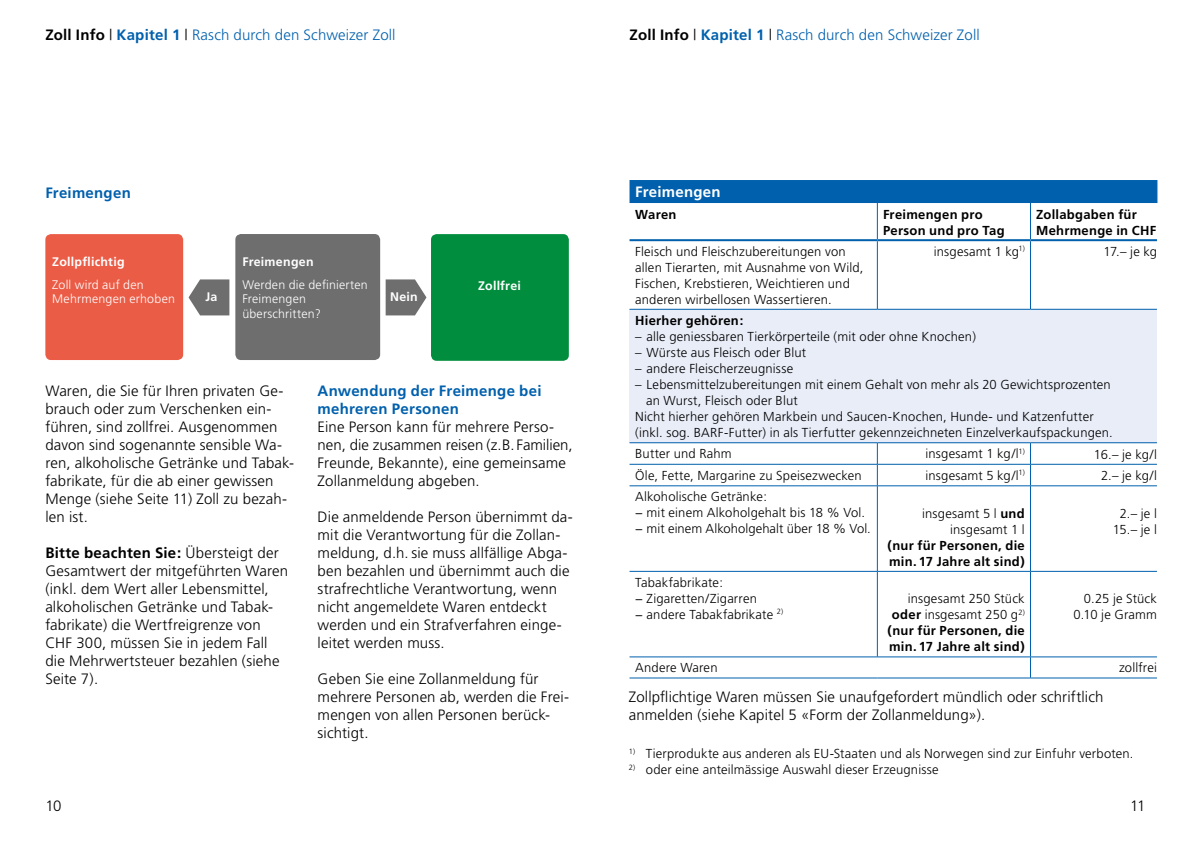
<style>
.page{position:relative;width:1191px;height:842px;background:#fff}
.page>*{position:absolute;margin:0;border:0;box-sizing:border-box;transform-origin:0 0}
.t1{font:300 15px/18px "Frutiger";letter-spacing:.01em;color:#000}
.t2{font:300 15px "Frutiger";letter-spacing:.005em;color:#0060ad}
.t3{font:700 15px/18px "Frutiger";letter-spacing:.02em;color:#0060ad}
.t4{font:700 15px "Frutiger";letter-spacing:.02em;color:#fff}
.t5{font:300 13px/16px "Frutiger";letter-spacing:.015em;color:#000}
.t6{font:700 13px/16px "Frutiger";letter-spacing:.02em;color:#000}
.t7{font:300 12.4px/14.8px "Frutiger";letter-spacing:.015em;color:#fff}
.t8{font:700 12.4px "Frutiger";letter-spacing:.025em;color:#fff}
.s1{font-weight:700;color:#000}
.s2{color:#000}
.s3{font-weight:700}
.s4{font-weight:300}
</style>
<div class="page">
<div style="left:629px;top:309px;width:528px;height:134px;background:#e9edf8"></div>
<div style="left:629px;top:180px;width:528px;height:23px;background:#0060ad"></div>
<hr style="left:629px;top:309px;width:248px;height:1px;background:#0060ad">
<hr style="left:877px;top:309px;width:153px;height:1px;background:#0060ad">
<hr style="left:1030px;top:309px;width:127px;height:1px;background:#0060ad">
<hr style="left:629px;top:442px;width:248px;height:1px;background:#0060ad">
<hr style="left:877px;top:442px;width:153px;height:1px;background:#0060ad">
<hr style="left:1030px;top:442px;width:127px;height:1px;background:#0060ad">
<hr style="left:629px;top:464px;width:248px;height:1px;background:#0060ad">
<hr style="left:877px;top:464px;width:153px;height:1px;background:#0060ad">
<hr style="left:1030px;top:464px;width:127px;height:1px;background:#0060ad">
<hr style="left:629px;top:485px;width:248px;height:1px;background:#0060ad">
<hr style="left:877px;top:485px;width:153px;height:1px;background:#0060ad">
<hr style="left:1030px;top:485px;width:127px;height:1px;background:#0060ad">
<hr style="left:629px;top:571px;width:248px;height:1px;background:#0060ad">
<hr style="left:877px;top:571px;width:153px;height:1px;background:#0060ad">
<hr style="left:1030px;top:571px;width:127px;height:1px;background:#0060ad">
<hr style="left:629px;top:656px;width:248px;height:1px;background:#0060ad">
<hr style="left:877px;top:656px;width:153px;height:1px;background:#0060ad">
<hr style="left:1030px;top:656px;width:127px;height:1px;background:#0060ad">
<hr style="left:629px;top:678px;width:248px;height:1px;background:#0060ad">
<hr style="left:877px;top:678px;width:153px;height:1px;background:#0060ad">
<hr style="left:1030px;top:678px;width:127px;height:1px;background:#0060ad">
<hr style="left:877px;top:203px;width:1px;height:36px;background:#0060ad">
<hr style="left:1030px;top:203px;width:1px;height:36px;background:#0060ad">
<hr style="left:877px;top:241px;width:1px;height:68px;background:#0060ad">
<hr style="left:1030px;top:241px;width:1px;height:68px;background:#0060ad">
<svg style="left:877px;top:443px;width:1px;height:42px"></svg>
<svg style="left:1030px;top:443px;width:1px;height:42px"></svg>
<hr style="left:877px;top:486px;width:1px;height:85px;background:#0060ad">
<hr style="left:1030px;top:486px;width:1px;height:85px;background:#0060ad">
<hr style="left:877px;top:572px;width:1px;height:85px;background:#0060ad">
<hr style="left:1030px;top:572px;width:1px;height:85px;background:#0060ad">
<svg style="left:1030px;top:657px;width:1px;height:21px"></svg>
<hr style="left:629px;top:239px;width:248px;height:2px;background:#0060ad">
<hr style="left:877px;top:239px;width:153px;height:2px;background:#0060ad">
<hr style="left:1030px;top:239px;width:127px;height:2px;background:#0060ad">
<div style="left:45px;top:234px;width:138px;height:126px;background:#eb5c46;border-radius:6px"></div>
<div style="left:431px;top:234px;width:138px;height:127px;background:#008d3d;border-radius:6px"></div>
<svg style="left:386px;top:279px;width:40px;height:36px"></svg>
<svg style="left:189px;top:279px;width:40px;height:36px"></svg>
<div style="left:235px;top:234px;width:145px;height:126px;background:#6e6e6e;border-radius:6px"></div>
<p class="t2" style="left:45px;top:26px;width:352px"><span class="s1">Zoll Info</span> <span class="s2">|</span> <span class="s3">Kapitel 1</span> <span class="s2">|</span> Rasch durch den Schweizer Zoll</p>
<p class="t2" style="left:629px;top:26px;width:352px"><span class="s1">Zoll Info</span> <span class="s2">|</span> <span class="s3">Kapitel 1</span> <span class="s2">|</span> Rasch durch den Schweizer Zoll</p>
<p class="t3" style="left:45px;top:184px;width:87px">Freimengen</p>
<p class="t8" style="left:52px;top:254px;width:74px">Zollpflichtig</p>
<p class="t7" style="left:52px;top:277px;width:124px">Zoll wird auf den<br>Mehrmengen erhoben</p>
<p class="t8" style="left:478px;top:278px;width:44px">Zollfrei</p>
<p class="t8" style="left:242px;top:254px;width:73px">Freimengen</p>
<p class="t7" style="left:242px;top:277px;width:127px">Werden die definierten<br>Freimengen überschritten?</p>
<p class="t8" style="left:205px;top:289px;width:14px">Ja</p>
<p class="t8" style="left:390px;top:289px;width:29px">Nein</p>
<p class="t1" style="left:45px;top:382px;width:250px">Waren, die Sie für Ihren privaten Ge&shy;brauch oder zum Verschenken ein&shy;führen, sind zollfrei. Ausgenommen davon sind sogenannte sensible Wa&shy;ren, alkoholische Getränke und Tabak&shy;fabrikate, für die ab einer gewissen<br>Menge (siehe Seite 11) Zoll zu bezah&shy;len ist.</p>
<p class="t1" style="left:45px;top:544px;width:244px"><span class="s3">Bitte beachten Sie:</span> Übersteigt der<br>Gesamtwert der mitgeführten Waren (inkl. dem Wert aller Lebensmittel, alkoholischen Getränke und Tabak&shy;fabrikate) die Wertfreigrenze von<br>CHF 300, müssen Sie in jedem Fall die Mehrwertsteuer bezahlen (siehe<br>Seite 7).</p>
<p class="t3" style="left:317px;top:382px;width:225px">Anwendung der Freimenge bei mehreren Personen</p>
<p class="t1" style="left:317px;top:418px;width:256px">Eine Person kann für mehrere Perso&shy;nen, die zusammen reisen (z.B. Familien, Freunde, Bekannte), eine gemeinsame Zollanmeldung abgeben.</p>
<p class="t1" style="left:317px;top:508px;width:257px">Die anmeldende Person übernimmt da&shy;mit die Verantwortung für die Zollan&shy;meldung, d.h. sie muss allfällige Abga&shy;ben bezahlen und übernimmt auch die strafrechtliche Verantwortung, wenn nicht angemeldete Waren entdeckt werden und ein Strafverfahren einge&shy;leitet werden muss.</p>
<p class="t1" style="left:317px;top:670px;width:253px">Geben Sie eine Zollanmeldung für mehrere Personen ab, werden die Frei&shy;mengen von allen Personen berück&shy;sichtigt.</p>
<p class="t4" style="left:635px;top:183px;width:87px">Freimengen</p>
<p class="t6" style="left:635px;top:206px;width:43px">Waren</p>
<p class="t6" style="left:883px;top:206px;width:123px">Freimengen pro<br>Person und pro Tag</p>
<p class="t6" style="left:1036px;top:206px;width:122px">Zollabgaben für<br>Mehrmenge in CHF</p>
<p class="t5" style="left:635px;top:243px;width:230px">Fleisch und Fleischzubereitungen von allen Tierarten, mit Ausnahme von Wild, Fischen, Krebstieren, Weichtieren und anderen wirbellosen Wassertieren.</p>
<p class="t5" style="left:934px;top:243px;width:92px">insgesamt 1 kg<sup>1)</sup></p>
<p class="t5" style="left:1103px;top:244px;width:55px">17.– je kg</p>
<p class="t6" style="left:635px;top:312px;width:110px">Hierher gehören:</p>
<p class="t5" style="left:635px;top:329px;width:342px">– alle geniessbaren Tierkörperteile (mit oder ohne Knochen)</p>
<p class="t5" style="left:635px;top:345px;width:173px">– Würste aus Fleisch oder Blut</p>
<p class="t5" style="left:635px;top:361px;width:159px">– andere Fleischerzeugnisse</p>
<p class="t5" style="left:635px;top:377px;width:477px">– Lebensmittelzubereitungen mit einem Gehalt von mehr als 20 Gewichtsprozenten</p>
<p class="t5" style="left:646px;top:393px;width:153px">an Wurst, Fleisch oder Blut</p>
<p class="t5" style="left:635px;top:409px;width:460px">Nicht hierher gehören Markbein und Saucen-Knochen, Hunde- und Katzenfutter</p>
<p class="t5" style="left:635px;top:425px;width:479px">(inkl. sog. BARF-Futter) in als Tierfutter gekennzeichneten Einzelverkaufspackungen.</p>
<p class="t5" style="left:635px;top:446px;width:98px">Butter und Rahm</p>
<p class="t5" style="left:925px;top:446px;width:101px">insgesamt 1 kg/l<sup>1)</sup></p>
<p class="t5" style="left:1094px;top:446px;width:65px">16.– je kg/l</p>
<p class="t5" style="left:635px;top:467px;width:228px">Öle, Fette, Margarine zu Speisezwecken</p>
<p class="t5" style="left:925px;top:467px;width:101px">insgesamt 5 kg/l<sup>1)</sup></p>
<p class="t5" style="left:1101px;top:468px;width:57px">2.– je kg/l</p>
<p class="t5" style="left:635px;top:489px;width:237px">Alkoholische Getränke:<br>− mit einem Alkoholgehalt bis 18 % Vol. − mit einem Alkoholgehalt über 18 % Vol.</p>
<p class="t5" style="left:922px;top:505px;width:104px;text-align:right">insgesamt 5 l <span class="s3">und </span>insgesamt 1 l</p>
<p class="t6" style="left:887px;top:537px;width:139px">(nur für Personen, die min. 17 Jahre alt sind)</p>
<p class="t5" style="left:1112px;top:505px;width:46px;text-align:center">2.– je l<br>15.– je l</p>
<p class="t5" style="left:635px;top:574px;width:150px">Tabakfabrikate:<br>− Zigaretten/Zigarren<br>− andere Tabakfabrikate <sup>2)</sup></p>
<p class="t6" style="left:887px;top:591px;width:139px;text-align:right"><span class="s4">insgesamt 250 Stück </span>oder <span class="s4">insgesamt 250 g</span><sup>2) </sup>(nur für Personen, die min. 17 Jahre alt sind)</p>
<p class="t5" style="left:1073px;top:591px;width:85px;text-align:right">0.25 je Stück<br>0.10 je Gramm</p>
<p class="t5" style="left:635px;top:660px;width:84px">Andere Waren</p>
<p class="t5" style="left:1119px;top:660px;width:39px">zollfrei</p>
<p class="t1" style="left:629px;top:688px;width:476px">Zollpflichtige Waren müssen Sie unaufgefordert mündlich oder schriftlich anmelden (siehe Kapitel 5 «Form der Zollanmeldung»).</p>
<p class="t5" style="left:629px;top:745px;width:506px"><sup>1)</sup> Tierprodukte aus anderen als EU-Staaten und als Norwegen sind zur Einfuhr verboten.</p>
<p class="t5" style="left:629px;top:761px;width:311px"><sup>2)</sup> oder eine anteilmässige Auswahl dieser Erzeugnisse</p>
<p class="t1" style="left:45px;top:797px;width:18px">10</p>
<p class="t1" style="left:1130px;top:797px;width:17px">11</p>
</div>
